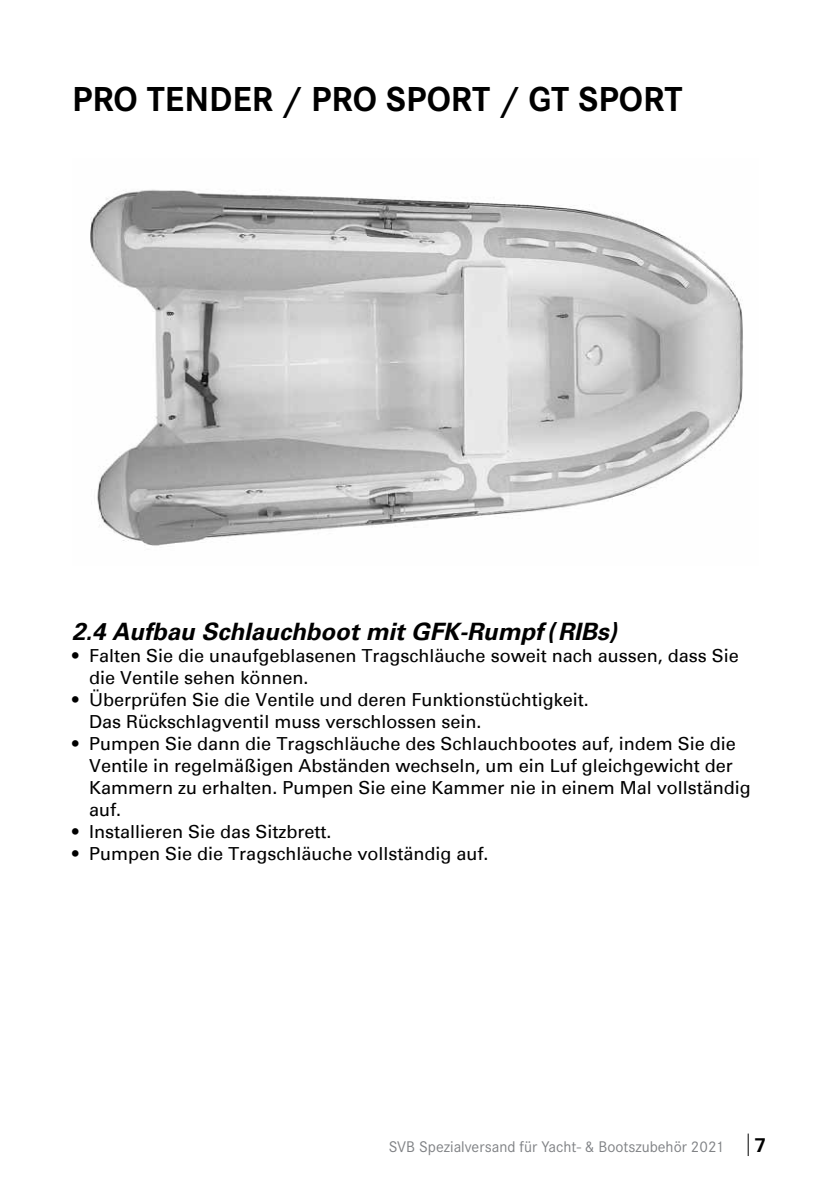
<style>
.page{position:relative;width:840px;height:1191px;background:#fff}
.page>*{position:absolute;margin:0;border:0;box-sizing:border-box;transform-origin:0 0}
.t1{font:700 36px "Corporate S";color:#000}
.t2{font:italic 700 24px "Univers";color:#000}
.t3{font:700 20px "Univers";color:#000}
.t4{font:18px/22px "Univers";color:#000}
.t5{font:16px "Corporate S";color:#808285}
</style>
<div class="page">
<svg style="left:747px;top:1133px;width:1px;height:23px"></svg>
<img style="left:90px;top:189px;width:653px;height:357px">
<h1 class="t1" style="left:72px;top:78px;width:611px">PRO TENDER / PRO SPORT / GT SPORT</h1>
<h2 class="t2" style="left:72px;top:617px;width:546px">2.4 Aufbau Schlauchboot mit GFK-Rumpf (RIBs)</h2>
<p class="t4" style="left:89px;top:645px;width:651px;text-indent:-17px">• Falten Sie die unaufgeblasenen Tragschläuche soweit nach aussen, dass Sie die Ventile sehen können.</p>
<p class="t4" style="left:89px;top:689px;width:501px;text-indent:-17px">• Überprüfen Sie die Ventile und deren Funktionstüchtigkeit.<br>Das Rückschlagventil muss verschlossen sein.</p>
<p class="t4" style="left:89px;top:733px;width:663px;text-indent:-17px">• Pumpen Sie dann die Tragschläuche des Schlauchbootes auf, indem Sie die Ventile in regelmäßigen Abständen wechseln, um ein Luf gleichgewicht der Kammern zu erhalten. Pumpen Sie eine Kammer nie in einem Mal vollständig auf.</p>
<p class="t4" style="left:72px;top:821px;width:261px">• Installieren Sie das Sitzbrett.</p>
<p class="t4" style="left:72px;top:843px;width:418px">• Pumpen Sie die Tragschläuche vollständig auf.</p>
<p class="t5" style="left:388px;top:1137px;width:336px">SVB Spezialversand für Yacht- &amp; Bootszubehör 2021</p>
<p class="t3" style="left:753px;top:1132px;width:14px">7</p>
</div>
